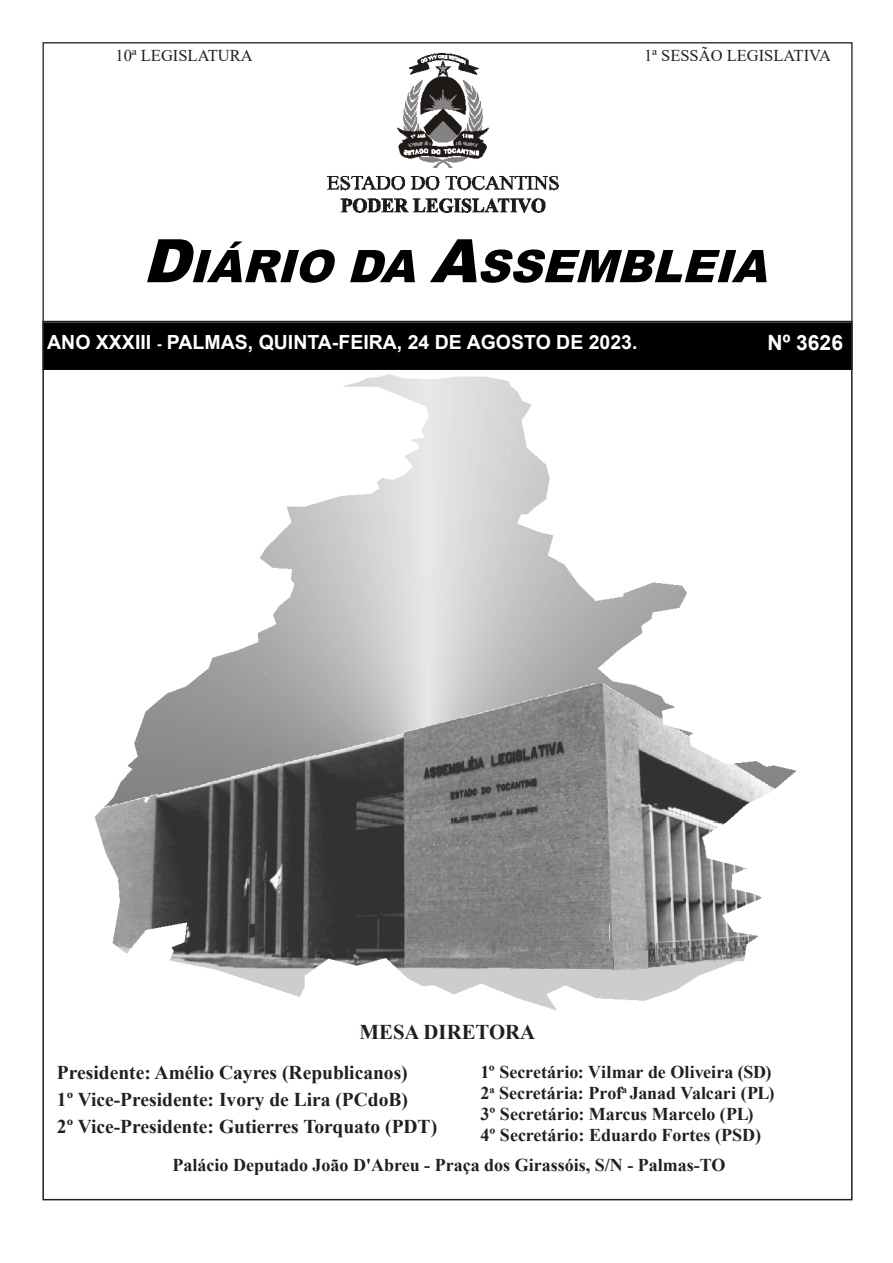
<style>
.page{position:relative;width:893px;height:1263px;background:#fff}
.page>*{position:absolute;margin:0;border:0;box-sizing:border-box;transform-origin:0 0}
.t1{font:700 21px "Times New Roman";color:#231f20}
.t2{font:700 21px "Arial";color:#fff}
.t3{font:700 19.5px "Times New Roman";color:#231f20}
.t4{font:700 19.5px "Arial";color:#fff}
.t5{font:700 18px "Times New Roman";color:#231f20}
.t6{font:16.5px "Times New Roman";color:#231f20}
.s1{font-size:15px}
</style>
<div class="page">
<svg style="left:147px;top:239px;width:620px;height:44px"></svg>
<div style="left:43px;top:322px;width:809px;height:48px;background:#000"></div>
<img style="left:94px;top:374px;width:702px;height:636px">
<img style="left:327px;top:53px;width:232px;height:160px">
<p class="t6" style="left:116px;top:44px;width:139px">10ª LEGISLATURA</p>
<p class="t6" style="left:644px;top:44px;width:188px">1ª SESSÃO LEGISLATIVA</p>
<p class="t4" style="left:47px;top:329px;width:592px">ANO XXXIII <span class="s1">-</span> PALMAS, QUINTA-FEIRA, 24 DE AGOSTO DE 2023.</p>
<p class="t2" style="left:768px;top:328px;width:77px">Nº 3626</p>
<p class="t1" style="left:360px;top:1017px;width:177px">MESA DIRETORA</p>
<p class="t3" style="left:57px;top:1058px;width:352px">Presidente: Amélio Cayres (Republicanos)</p>
<p class="t3" style="left:57px;top:1086px;width:353px">1º Vice-Presidente: Ivory de Lira (PCdoB)</p>
<p class="t3" style="left:57px;top:1113px;width:382px">2º Vice-Presidente: Gutierres Torquato (PDT)</p>
<p class="t5" style="left:481px;top:1059px;width:292px">1º Secretário: Vilmar de Oliveira (SD)</p>
<p class="t5" style="left:481px;top:1080px;width:295px">2<sup>a</sup> Secretária: Prof<sup>a</sup> Janad Valcari (PL)</p>
<p class="t5" style="left:481px;top:1101px;width:275px">3º Secretário: Marcus Marcelo (PL)</p>
<p class="t5" style="left:481px;top:1122px;width:282px">4º Secretário: Eduardo Fortes (PSD)</p>
<p class="t5" style="left:173px;top:1152px;width:554px">Palácio Deputado João D'Abreu - Praça dos Girassóis, S/N - Palmas-TO</p>
</div>
